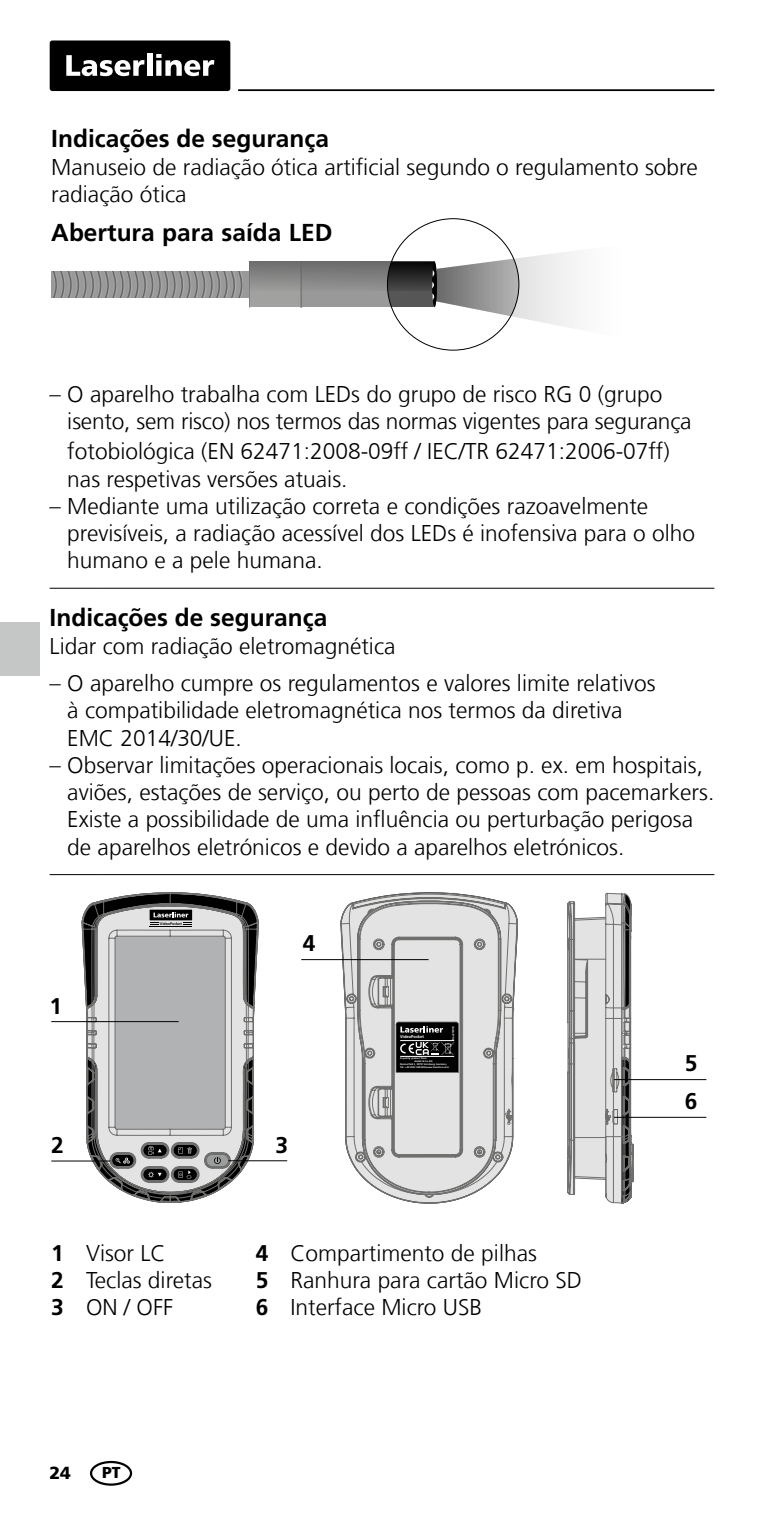
<style>
.page{position:relative;width:764px;height:1513px;background:#fff}
.page>*{position:absolute;margin:0;border:0;box-sizing:border-box;transform-origin:0 0}
.t1{font:700 24.5px "Frutiger LT Com";color:#000}
.t2{font:300 22.75px/27.3px "Frutiger LT Com";color:#000}
.t3{font:700 22.75px "Frutiger LT Com";color:#000}
.t4{font:900 17.5px "Frutiger LT Com";color:#000}
.t5{font:900 15.75px "Frutiger LT Com";color:#000}
.t6{font:700 4.2px "Frutiger LT Com";color:#fff}
.t7{font:700 3.85px "Frutiger LT Com";color:#000}
.s1{font-weight:700}
</style>
<div class="page">
<hr style="left:238px;top:89px;width:476px;height:2px;background:#000">
<div style="left:50px;top:40px;width:180px;height:51px;background:#000;border-radius:3px"></div>
<svg style="left:66px;top:55px;width:79px;height:21px"></svg>
<div style="left:147px;top:54px;width:5px;height:22px;background:#fff"></div>
<svg style="left:156px;top:54px;width:58px;height:22px"></svg>
<div style="left:249px;top:262px;width:186px;height:45px;background:#999"></div>
<svg style="left:51px;top:271px;width:251px;height:36px"></svg>
<svg style="left:249px;top:262px;width:138px;height:29px"></svg>
<div style="left:387px;top:262px;width:48px;height:45px;background:#565656"></div>
<svg style="left:387px;top:262px;width:45px;height:29px"></svg>
<svg style="left:432px;top:243px;width:142px;height:98px"></svg>
<div style="left:0;top:622px;width:40px;height:54px;background:#c5c6c6"></div>
<div style="left:90px;top:1461px;width:42px;height:25px;border:2px solid #000;border-radius:50%"></div>
<svg style="left:84px;top:892px;width:175px;height:270px"></svg>
<svg style="left:86px;top:904px;width:168px;height:299px;background:#acacac"></svg>
<svg style="left:362px;top:892px;width:134px;height:8px"></svg>
<svg style="left:340px;top:901px;width:164px;height:303px"></svg>
<svg style="left:341px;top:902px;width:177px;height:293px"></svg>
<svg style="left:357px;top:900px;width:144px;height:295px;background:#c4c4c4"></svg>
<hr style="left:51px;top:1021px;width:128px;height:1px;background:#000">
<hr style="left:301px;top:959px;width:128px;height:1px;background:#000">
<hr style="left:51px;top:1160px;width:59px;height:2px;background:#000">
<svg style="left:567px;top:893px;width:67px;height:311px;background:#bebebe"></svg>
<hr style="left:614px;top:1079px;width:92px;height:1px;background:#000">
<hr style="left:614px;top:1117px;width:92px;height:1px;background:#000">
<hr style="left:50px;top:588px;width:53px;height:1px;background:#000">
<hr style="left:103px;top:588px;width:611px;height:1px;background:#000">
<hr style="left:50px;top:874px;width:53px;height:1px;background:#000">
<hr style="left:103px;top:874px;width:611px;height:1px;background:#000">
<hr style="left:228px;top:1160px;width:59px;height:1px;background:#000">
<p class="t1" style="left:51px;top:124px;width:279px">Indicações de segurança</p>
<p class="t2" style="left:51px;top:153px;width:648px">Manuseio de radiação ótica artificial segundo o regulamento sobre radiação ótica</p>
<p class="t1" style="left:51px;top:218px;width:283px">Abertura para saída LED</p>
<p class="t2" style="left:67px;top:381px;width:626px;text-indent:-18px">– O aparelho trabalha com LEDs do grupo de risco RG 0 (grupo isento, sem risco) nos termos das normas vigentes para segurança</p>
<p class="t2" style="left:67px;top:438px;width:604px">fotobiológica (EN 62471:2008-09ff / IEC/TR 62471:2006-07ff) nas respetivas versões atuais.</p>
<p class="t2" style="left:67px;top:492px;width:629px;text-indent:-18px">– Mediante uma utilização correta e condições razoavelmente previsíveis, a radiação acessível dos LEDs é inofensiva para o olho humano e a pele humana.</p>
<p class="t1" style="left:50px;top:604px;width:279px">Indicações de segurança</p>
<p class="t2" style="left:50px;top:632px;width:347px">Lidar com radiação eletromagnética</p>
<p class="t2" style="left:67px;top:670px;width:590px;text-indent:-18px">– O aparelho cumpre os regulamentos e valores limite relativos à compatibilidade eletromagnética nos termos da diretiva<br>EMC 2014/30/UE.</p>
<p class="t2" style="left:67px;top:752px;width:648px;text-indent:-18px">– Observar limitações operacionais locais, como p. ex. em hospitais, aviões, estações de serviço, ou perto de pessoas com pacemarkers.<br>Existe a possibilidade de uma influência ou perturbação perigosa de aparelhos eletrónicos e devido a aparelhos eletrónicos.</p>
<p class="t3" style="left:50px;top:993px;width:14px">1</p>
<p class="t3" style="left:51px;top:1132px;width:14px">2</p>
<p class="t7" style="left:160px;top:921px;width:24px">VideoPocket</p>
<p class="t3" style="left:303px;top:930px;width:14px">4</p>
<p class="t3" style="left:276px;top:1132px;width:14px">3</p>
<p class="t6" style="left:400px;top:1034px;width:25px">VideoPocket</p>
<p class="t2" style="left:51px;top:1240px;width:116px"><span class="s1">1</span> Visor LC</p>
<p class="t2" style="left:256px;top:1240px;width:283px"><span class="s1">4</span> Compartimento de pilhas</p>
<p class="t2" style="left:51px;top:1267px;width:162px"><span class="s1">2</span> Teclas diretas</p>
<p class="t2" style="left:256px;top:1267px;width:328px"><span class="s1">5</span> Ranhura para cartão Micro SD</p>
<p class="t2" style="left:51px;top:1294px;width:123px"><span class="s1">3</span> ON / OFF</p>
<p class="t2" style="left:256px;top:1294px;width:228px"><span class="s1">6</span> Interface Micro USB</p>
<p class="t4" style="left:50px;top:1462px;width:23px">24</p>
<p class="t5" style="left:102px;top:1463px;width:20px">PT</p>
<p class="t3" style="left:685px;top:1050px;width:14px">5</p>
<p class="t3" style="left:685px;top:1088px;width:14px">6</p>
</div>
